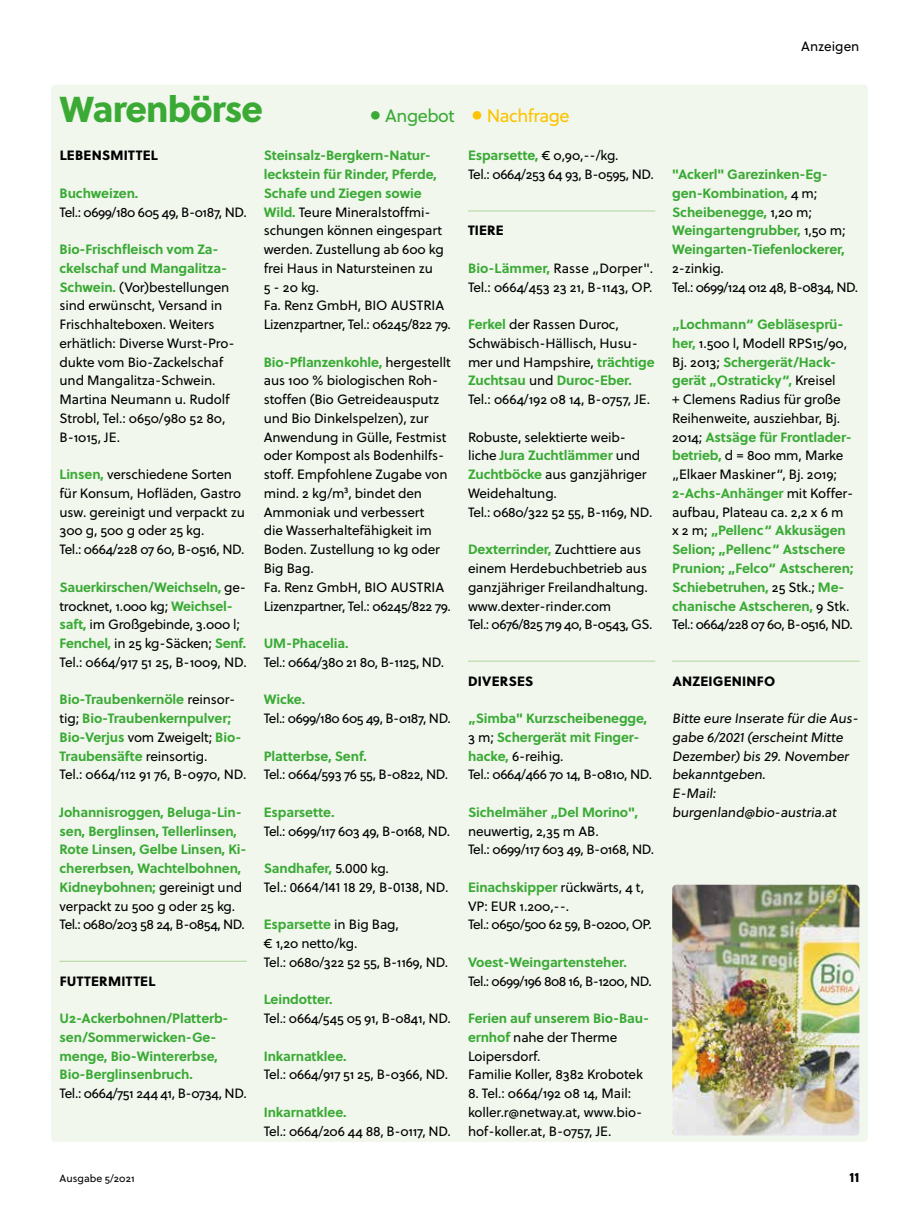
<style>
.page{position:relative;width:919px;height:1225px;background:#fff}
.page>*{position:absolute;margin:0;border:0;box-sizing:border-box;transform-origin:0 0}
.t1{font:36px "Soleil Xb";letter-spacing:-.025em;color:#3aaa35}
.t2{font:18px "Soleil";letter-spacing:-.025em;color:#fdc300}
.t3{font:13.5px/18.8px "Soleil";letter-spacing:-.01em;color:#000}
.t4{font:700 13.5px/18.8px "Soleil";letter-spacing:-.01em;color:#3aaa35}
.t5{font:13.5px/18.8px "Soleil";letter-spacing:-.03em;color:#000}
.t6{font:13.5px/18.8px "Soleil";letter-spacing:-.04em;color:#000}
.t7{font:13.5px "Soleil";letter-spacing:-.035em;color:#000}
.t8{font:13.5px "Soleil Xb";letter-spacing:.02em;color:#000}
.t9{font:10.5px "Soleil";color:#000}
.s1{font-weight:700;font-size:30px;color:#3aaa35}
.s2{color:#3aaa35}
.s3{font-weight:700;font-size:30px}
.s4{font-weight:700;color:#3aaa35}
.s5{font-weight:400;color:#000}
</style>
<div class="page">
<div style="left:51px;top:85px;width:816px;height:1057px;background:#f1f7ed;border-radius:4px"></div>
<hr style="left:60px;top:961px;width:187px;height:1px;background:#b0d49b">
<hr style="left:468px;top:211px;width:187px;height:1px;background:#b0d49b">
<hr style="left:468px;top:661px;width:187px;height:1px;background:#b0d49b">
<hr style="left:672px;top:661px;width:187px;height:1px;background:#b0d49b">
<img style="left:672px;top:884px;width:187px;height:251px">
<h1 class="t1" style="left:60px;top:86px;width:205px">Warenbörse</h1>
<h2 class="t2" style="left:370px;top:105px;width:201px"><span class="s1">•</span> <span class="s2">Angebot</span> <span class="s3">•</span> Nachfrage</h2>
<p class="t3" style="left:264px;top:147px;width:189px"><span class="s4">Steinsalz-Bergkern-Natur&shy;leckstein für Rinder, Pferde,<br>Schafe und Ziegen sowie<br>Wild.</span> Teure Mineralstoffmi&shy;schungen können eingespart werden. Zustellung ab 600 kg frei Haus in Natursteinen zu<br>5 - 20 kg.<br>Fa. Renz GmbH, BIO AUSTRIA<br>Lizenzpartner, Tel.: 06245/822 79.</p>
<p class="t3" style="left:264px;top:353px;width:189px"><span class="s4">Bio-Pflanzenkohle,</span> hergestellt aus 100 % biologischen Roh&shy;stoffen (Bio Getreideausputz und Bio Dinkelspelzen), zur<br>Anwendung in Gülle, Festmist oder Kompost als Bodenhilfs&shy;stoff. Empfohlene Zugabe von mind. 2 kg/m³, bindet den<br>Ammoniak und verbessert<br>die Wasserhaltefähigkeit im<br>Boden. Zustellung 10 kg oder<br>Big Bag.<br>Fa. Renz GmbH, BIO AUSTRIA<br>Lizenzpartner, Tel.: 06245/822 79.</p>
<p class="t4" style="left:264px;top:634px;width:86px">UM-Phacelia.</p>
<p class="t5" style="left:264px;top:653px;width:182px">Tel.: 0664/380 21 80, B-1125, ND.</p>
<p class="t4" style="left:264px;top:690px;width:43px">Wicke.</p>
<p class="t7" style="left:264px;top:710px;width:189px">Tel.: 0699/180 605 49, B-0187, ND.</p>
<p class="t4" style="left:264px;top:746px;width:104px">Platterbse, Senf.</p>
<p class="t5" style="left:264px;top:765px;width:186px">Tel.: 0664/593 76 55, B-0822, ND.</p>
<p class="t4" style="left:264px;top:803px;width:72px">Esparsette.</p>
<p class="t5" style="left:264px;top:822px;width:188px">Tel.: 0699/117 603 49, B-0168, ND.</p>
<p class="t3" style="left:264px;top:859px;width:186px"><span class="s4">Sandhafer,</span> 5.000 kg.<br>Tel.: 0664/141 18 29, B-0138, ND.</p>
<p class="t3" style="left:264px;top:915px;width:186px"><span class="s4">Esparsette</span> in Big Bag,<br>€ 1,20 netto/kg.<br>Tel.: 0680/322 52 55, B-1169, ND.</p>
<p class="t4" style="left:264px;top:990px;width:70px">Leindotter.</p>
<p class="t3" style="left:264px;top:1009px;width:189px">Tel.: 0664/545 05 91, B-0841, ND.</p>
<p class="t4" style="left:264px;top:1046px;width:84px">Inkarnatklee.</p>
<p class="t3" style="left:264px;top:1065px;width:186px">Tel.: 0664/917 51 25, B-0366, ND.</p>
<p class="t4" style="left:264px;top:1103px;width:84px">Inkarnatklee.</p>
<p class="t3" style="left:264px;top:1122px;width:189px">Tel.: 0664/206 44 88, B-0117, ND.</p>
<p class="t5" style="left:468px;top:147px;width:187px"><span class="s4">Esparsette,</span> € 0,90,--/kg.<br>Tel.: 0664/253 64 93, B-0595, ND.</p>
<p class="t8" style="left:60px;top:147px;width:100px">LEBENSMITTEL</p>
<p class="t4" style="left:60px;top:184px;width:80px">Buchweizen.</p>
<p class="t7" style="left:60px;top:203px;width:189px">Tel.: 0699/180 605 49, B-0187, ND.</p>
<p class="t3" style="left:60px;top:240px;width:176px"><span class="s4">Bio-Frischfleisch vom Za&shy;ckelschaf und Mangalitza-<br>Schwein.</span> (Vor)bestellungen sind erwünscht, Versand in<br>Frischhalteboxen. Weiters erhätlich: Diverse Wurst-Pro&shy;dukte vom Bio-Zackelschaf und Mangalitza-Schwein.<br>Martina Neumann u. Rudolf<br>Strobl, Tel.: 0650/980 52 80,<br>B-1015, JE.</p>
<p class="t3" style="left:60px;top:465px;width:187px"><span class="s4">Linsen,</span> verschiedene Sorten für Konsum, Hofläden, Gastro usw. gereinigt und verpackt zu<br>300 g, 500 g oder 25 kg.<br>Tel.: 0664/228 07 60, B-0516, ND.</p>
<p class="t3" style="left:60px;top:578px;width:189px"><span class="s4">Sauerkirschen/Weichseln,</span> ge&shy;trocknet, 1.000 kg; <span class="s4">Weichsel&shy;saft,</span> im Großgebinde, 3.000 l;<br><span class="s4">Fenchel,</span> in 25 kg-Säcken; <span class="s4">Senf.<br></span>Tel.: 0664/917 51 25, B-1009, ND.</p>
<p class="t4" style="left:60px;top:690px;width:188px">Bio-Traubenkernöle <span class="s5">reinsor&shy;tig;</span> Bio-Traubenkernpulver;<br>Bio-Verjus <span class="s5">vom Zweigelt;</span> Bio-<br>Traubensäfte <span class="s5">reinsortig.<br>Tel.: 0664/112 91 76, B-0970, ND.</span></p>
<p class="t4" style="left:60px;top:803px;width:188px">Johannisroggen, Beluga-Lin&shy;sen, Berglinsen, Tellerlinsen,<br>Rote Linsen, Gelbe Linsen, Ki&shy;chererbsen, Wachtelbohnen,<br>Kidneybohnen; <span class="s5">gereinigt und verpackt zu 5oo g oder 25 kg.<br>Tel.: 0680/203 58 24, B-0854, ND.</span></p>
<p class="t8" style="left:468px;top:222px;width:37px">TIERE</p>
<p class="t3" style="left:468px;top:259px;width:187px"><span class="s4">Bio-Lämmer,</span> Rasse „Dorper".<br>Tel.: 0664/453 23 21, B-1143, OP.</p>
<p class="t3" style="left:468px;top:315px;width:188px"><span class="s4">Ferkel</span> der Rassen Duroc,<br>Schwäbisch-Hällisch, Husu&shy;mer und Hampshire, <span class="s4">trächtige<br>Zuchtsau</span> und <span class="s4">Duroc-Eber.<br></span>Tel.: 0664/192 08 14, B-0757, JE.</p>
<p class="t3" style="left:468px;top:428px;width:186px">Robuste, selektierte weib&shy;liche <span class="s4">Jura Zuchtlämmer</span> und<br><span class="s4">Zuchtböcke</span> aus ganzjähriger<br>Weidehaltung.<br>Tel.: 0680/322 52 55, B-1169, ND.</p>
<p class="t3" style="left:468px;top:540px;width:186px"><span class="s4">Dexterrinder,</span> Zuchttiere aus einem Herdebuchbetrieb aus ganzjähriger Freilandhaltung. www.dexter-rinder.com<br>Tel.: 0676/825 719 40, B-0543, GS.</p>
<p class="t8" style="left:468px;top:672px;width:67px">DIVERSES</p>
<p class="t4" style="left:468px;top:709px;width:186px">„Simba" Kurzscheibenegge,<br><span class="s5">3 m;</span> Schergerät mit Finger&shy;hacke, <span class="s5">6-reihig.<br>Tel.: 0664/466 70 14, B-0810, ND.</span></p>
<p class="t4" style="left:468px;top:803px;width:172px">Sichelmäher „Del Morino",</p>
<p class="t3" style="left:468px;top:822px;width:188px">neuwertig, 2,35 m AB.<br>Tel.: 0699/117 603 49, B-0168, ND.</p>
<p class="t6" style="left:468px;top:878px;width:185px"><span class="s4">Einachskipper</span> rückwärts, 4 t,<br>VP: EUR 1.200,--.<br>Tel.: 0650/500 62 59, B-0200, OP.</p>
<p class="t4" style="left:468px;top:953px;width:160px">Voest-Weingartensteher.</p>
<p class="t6" style="left:468px;top:972px;width:185px">Tel.: 0699/196 808 16, B-1200, ND.</p>
<p class="t3" style="left:468px;top:1009px;width:182px"><span class="s4">Ferien auf unserem Bio-Bau&shy;ernhof</span> nahe der Therme<br>Loipersdorf.<br>Familie Koller, 8382 Krobotek</p>
<p class="t3" style="left:468px;top:1084px;width:176px">8. Tel.: 0664/192 08 14, Mail: koller.r@netway.at, www.bio&shy;hof-koller.at, B-0757, JE.</p>
<p class="t8" style="left:60px;top:972px;width:97px">FUTTERMITTEL</p>
<p class="t4" style="left:60px;top:1009px;width:171px">U2-Ackerbohnen/Platterb&shy;sen/Sommerwicken-Ge&shy;menge, Bio-Wintererbse,<br>Bio-Berglinsenbruch.</p>
<p class="t5" style="left:60px;top:1084px;width:189px">Tel.: 0664/751 244 41, B-0734, ND.</p>
<p class="t3" style="left:801px;top:37px;width:60px">Anzeigen</p>
<p class="t4" style="left:672px;top:165px;width:175px">"Ackerl" Garezinken-Eg&shy;gen-Kombination, <span class="s5">4 m;<br></span>Scheibenegge, <span class="s5">1,20 m;<br></span>Weingartengrubber, <span class="s5">1,50 m;<br></span>Weingarten-Tiefenlockerer,</p>
<p class="t6" style="left:672px;top:259px;width:187px">2-zinkig.<br>Tel.: 0699/124 012 48, B-0834, ND.</p>
<p class="t4" style="left:672px;top:315px;width:183px">„Lochmann“ Gebläsesprü&shy;her, <span class="s5">1.500 l, Modell RPS15/90,<br>Bj. 2013;</span> Schergerät/Hack&shy;gerät „Ostraticky“, <span class="s5">Kreisel<br>+ Clemens Radius für große<br>Reihenweite, ausziehbar, Bj.<br>2014;</span> Astsäge für Frontlader&shy;betrieb, <span class="s5">d = 800 mm, Marke „Elkaer Maskiner“, Bj. 2019;<br></span>2-Achs-Anhänger <span class="s5">mit Koffer&shy;aufbau, Plateau ca. 2,2 x 6 m x 2 m;</span> „Pellenc“ Akkusägen<br>Selion; „Pellenc“ Astschere<br>Prunion; „Felco“ Astscheren;<br>Schiebetruhen, <span class="s5">25 Stk.;</span> Me&shy;chanische Astscheren, <span class="s5">9 Stk.<br>Tel.: 0664/228 07 60, B-0516, ND.</span></p>
<p class="t8" style="left:672px;top:672px;width:104px">ANZEIGENINFO</p>
<p class="t3" style="left:672px;top:709px;width:190px">Bitte eure Inserate für die Aus&shy;gabe 6/2021 (erscheint Mitte<br>Dezember) bis 29. November bekanntgeben.<br>E-Mail: burgenland@bio-austria.at</p>
<p class="t9" style="left:60px;top:1172px;width:77px">Ausgabe 5/2021</p>
<p class="t8" style="left:849px;top:1168px;width:11px">11</p>
</div>
